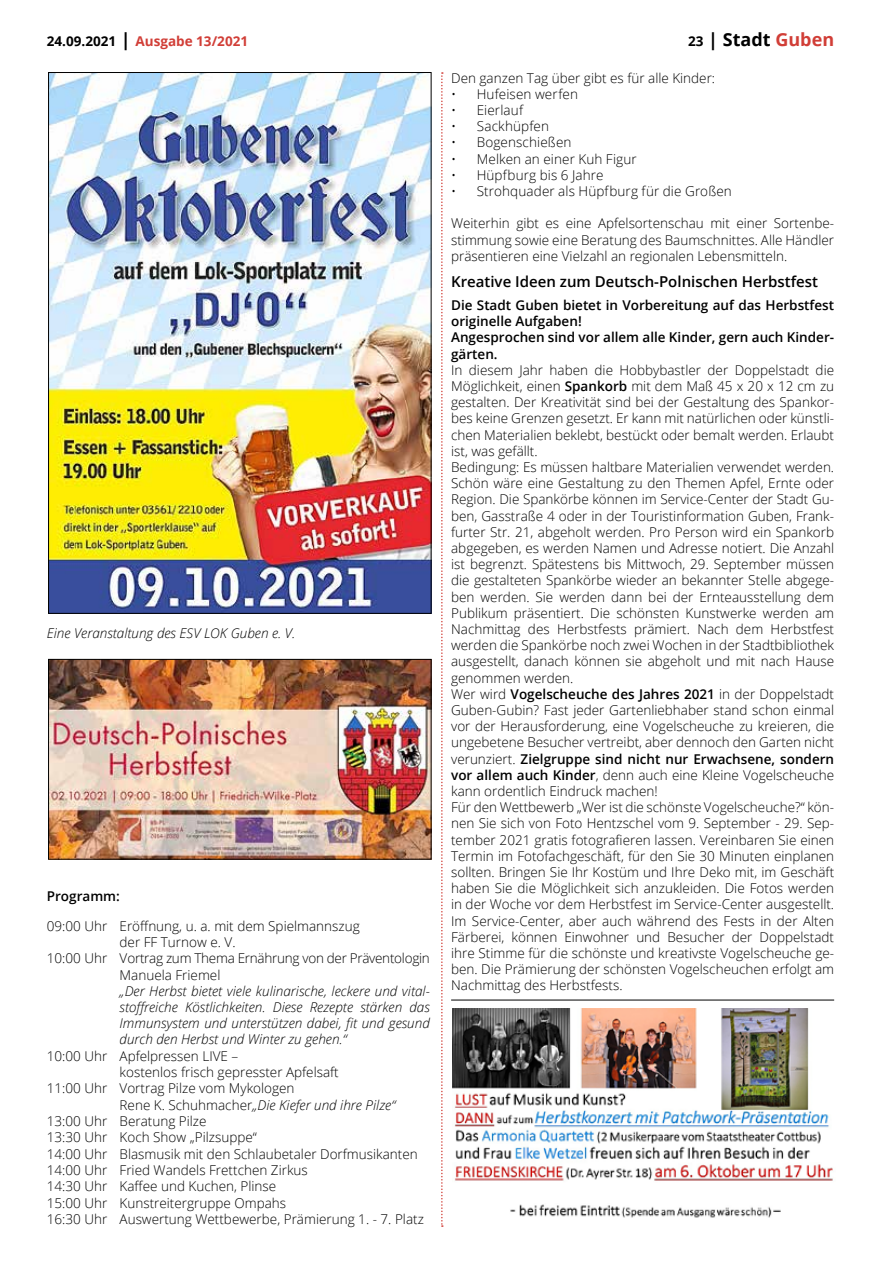
<style>
.page{position:relative;width:881px;height:1263px;background:#fff}
.page>*{position:absolute;margin:0;border:0;box-sizing:border-box;transform-origin:0 0}
.t1{font:700 18px "Open Sans";color:#000}
.t2{font:600 15px "Open Sans";color:#000}
.t3{font:300 13.5px/16.2px "Open Sans";color:#000;text-align:justify}
.t4{font:italic 300 13.5px/16.2px "Open Sans";color:#000;text-align:justify}
.t5{font:600 13.5px/16.2px "Open Sans";color:#000}
.t6{font:300 13.5px "Open Sans";letter-spacing:-.02em;color:#000}
.t7{font:700 13.5px "Open Sans";color:#d13e37}
.s1{color:#000}
.s2{font-size:18px;color:#000}
.s3{font-size:13.5px}
.s4{color:#d13e37}
.s5{font-weight:600}
.s6{font-style:normal}
</style>
<div class="page">
<img style="left:452px;top:1009px;width:381px;height:209px">
<img style="left:50px;top:74px;width:379px;height:538px">
<img style="left:50px;top:661px;width:379px;height:196px">
<div style="left:48px;top:659px;width:383px;height:200px;border:1px solid #000"></div>
<svg style="left:441px;top:72px;width:1px;height:1155px"></svg>
<hr style="left:451px;top:1000px;width:382px;height:1px;background:#000">
<p class="t7" style="left:47px;top:32px;width:203px"><span class="s1">24.09.2021</span> <span class="s2">|</span> Ausgabe 13/2021</p>
<h1 class="t1" style="left:688px;top:27px;width:147px"><span class="s3">23</span> | Stadt <span class="s4">Guben</span></h1>
<p class="t3" style="left:451px;top:69px;width:265px">Den ganzen Tag über gibt es für alle Kinder:</p>
<p class="t3" style="left:451px;top:85px;width:128px">• Hufeisen werfen</p>
<p class="t3" style="left:451px;top:102px;width:73px">• Eierlauf</p>
<p class="t3" style="left:451px;top:118px;width:99px">• Sackhüpfen</p>
<p class="t3" style="left:451px;top:134px;width:122px">• Bogenschießen</p>
<p class="t3" style="left:451px;top:150px;width:187px">• Melken an einer Kuh Figur</p>
<p class="t3" style="left:451px;top:166px;width:154px">• Hüpfburg bis 6 Jahre</p>
<p class="t3" style="left:451px;top:183px;width:282px">• Strohquader als Hüpfburg für die Großen</p>
<p class="t3" style="left:451px;top:215px;width:384px">Weiterhin gibt es eine Apfelsortenschau mit einer Sortenbe&shy;stimmung sowie eine Beratung des Baumschnittes. Alle Händler präsentieren eine Vielzahl an regionalen Lebensmitteln.</p>
<p class="t2" style="left:451px;top:272px;width:368px">Kreative Ideen zum Deutsch-Polnischen Herbstfest</p>
<p class="t5" style="left:451px;top:297px;width:384px">Die Stadt Guben bietet in Vorbereitung auf das Herbstfest originelle Aufgaben!<br>Angesprochen sind vor allem alle Kinder, gern auch Kinder&shy;gärten.</p>
<p class="t3" style="left:451px;top:361px;width:384px;text-align:left">In diesem Jahr haben die Hobbybastler der Doppelstadt die Möglichkeit, einen <span class="s5">Spankorb</span> mit dem Maß 45 x 20 x 12 cm zu gestalten. Der Kreativität sind bei der Gestaltung des Spankor&shy;bes keine Grenzen gesetzt. Er kann mit natürlichen oder künstli&shy;chen Materialien beklebt, bestückt oder bemalt werden. Erlaubt ist, was gefällt.<br>Bedingung: Es müssen haltbare Materialien verwendet werden.<br>Schön wäre eine Gestaltung zu den Themen Apfel, Ernte oder Region. Die Spankörbe können im Service-Center der Stadt Gu&shy;ben, Gasstraße 4 oder in der Touristinformation Guben, Frank&shy;furter Str. 21, abgeholt werden. Pro Person wird ein Spankorb abgegeben, es werden Namen und Adresse notiert. Die Anzahl ist begrenzt. Spätestens bis Mittwoch, 29. September müssen die gestalteten Spankörbe wieder an bekannter Stelle abgege&shy;ben werden. Sie werden dann bei der Ernteausstellung dem Publikum präsentiert. Die schönsten Kunstwerke werden am Nachmittag des Herbstfests prämiert. Nach dem Herbstfest werden die Spankörbe noch zwei Wochen in der Stadtbibliothek ausgestellt, danach können sie abgeholt und mit nach Hause genommen werden.<br>Wer wird <span class="s5">Vogelscheuche des Jahres 2021</span> in der Doppelstadt Guben-Gubin? Fast jeder Gartenliebhaber stand schon einmal vor der Herausforderung, eine Vogelscheuche zu kreieren, die ungebetene Besucher vertreibt, aber dennoch den Garten nicht verunziert. <span class="s5">Zielgruppe sind nicht nur Erwachsene, sondern vor allem auch Kinder</span>, denn auch eine Kleine Vogelscheuche kann ordentlich Eindruck machen!<br>Für den Wettbewerb „Wer ist die schönste Vogelscheuche?“ kön&shy;nen Sie sich von Foto Hentzschel vom 9. September - 29. Sep&shy;tember 2021 gratis fotografieren lassen. Vereinbaren Sie einen Termin im Fotofachgeschäft, für den Sie 30 Minuten einplanen sollten. Bringen Sie Ihr Kostüm und Ihre Deko mit, im Geschäft haben Sie die Möglichkeit sich anzukleiden. Die Fotos werden in der Woche vor dem Herbstfest im Service-Center ausgestellt.<br>Im Service-Center, aber auch während des Fests in der Alten Färberei, können Einwohner und Besucher der Doppelstadt ihre Stimme für die schönste und kreativste Vogelscheuche ge&shy;ben. Die Prämierung der schönsten Vogelscheuchen erfolgt am Nachmittag des Herbstfests.</p>
<p class="t4" style="left:47px;top:624px;width:250px">Eine Veranstaltung des ESV LOK Guben e. V.</p>
<p class="t5" style="left:47px;top:888px;width:75px">Programm:</p>
<p class="t3" style="left:47px;top:917px;width:314px">09:00 Uhr Eröffnung, u. a. mit dem Spielmannszug</p>
<p class="t3" style="left:119px;top:934px;width:117px">der FF Turnow e. V.</p>
<p class="t6" style="left:47px;top:949px;width:384px">10:00 Uhr Vortrag zum Thema Ernährung von der Präventologin</p>
<p class="t3" style="left:119px;top:966px;width:102px">Manuela Friemel</p>
<p class="t4" style="left:119px;top:982px;width:311px">„Der Herbst bietet viele kulinarische, leckere und vital&shy;stoffreiche Köstlichkeiten. Diese Rezepte stärken das Immunsystem und unterstützen dabei, fit und gesund durch den Herbst und Winter zu gehen.“</p>
<p class="t3" style="left:47px;top:1047px;width:193px">10:00 Uhr Apfelpressen LIVE –</p>
<p class="t3" style="left:119px;top:1064px;width:221px">kostenlos frisch gepresster Apfelsaft</p>
<p class="t3" style="left:47px;top:1080px;width:249px">11:00 Uhr Vortrag Pilze vom Mykologen</p>
<p class="t4" style="left:119px;top:1096px;width:277px"><span class="s6">Rene K. Schuhmacher</span>„Die Kiefer und ihre Pilze“</p>
<p class="t3" style="left:47px;top:1112px;width:161px">13:00 Uhr Beratung Pilze</p>
<p class="t3" style="left:47px;top:1129px;width:211px">13:30 Uhr Koch Show „Pilzsuppe“</p>
<p class="t3" style="left:47px;top:1145px;width:372px">14:00 Uhr Blasmusik mit den Schlaubetaler Dorfmusikanten</p>
<p class="t3" style="left:47px;top:1161px;width:262px">14:00 Uhr Fried Wandels Frettchen Zirkus</p>
<p class="t3" style="left:47px;top:1178px;width:231px">14:30 Uhr Kaffee und Kuchen, Plinse</p>
<p class="t3" style="left:47px;top:1194px;width:241px">15:00 Uhr Kunstreitergruppe Ompahs</p>
<p class="t3" style="left:47px;top:1210px;width:378px">16:30 Uhr Auswertung Wettbewerbe, Prämierung 1. - 7. Platz</p>
</div>
